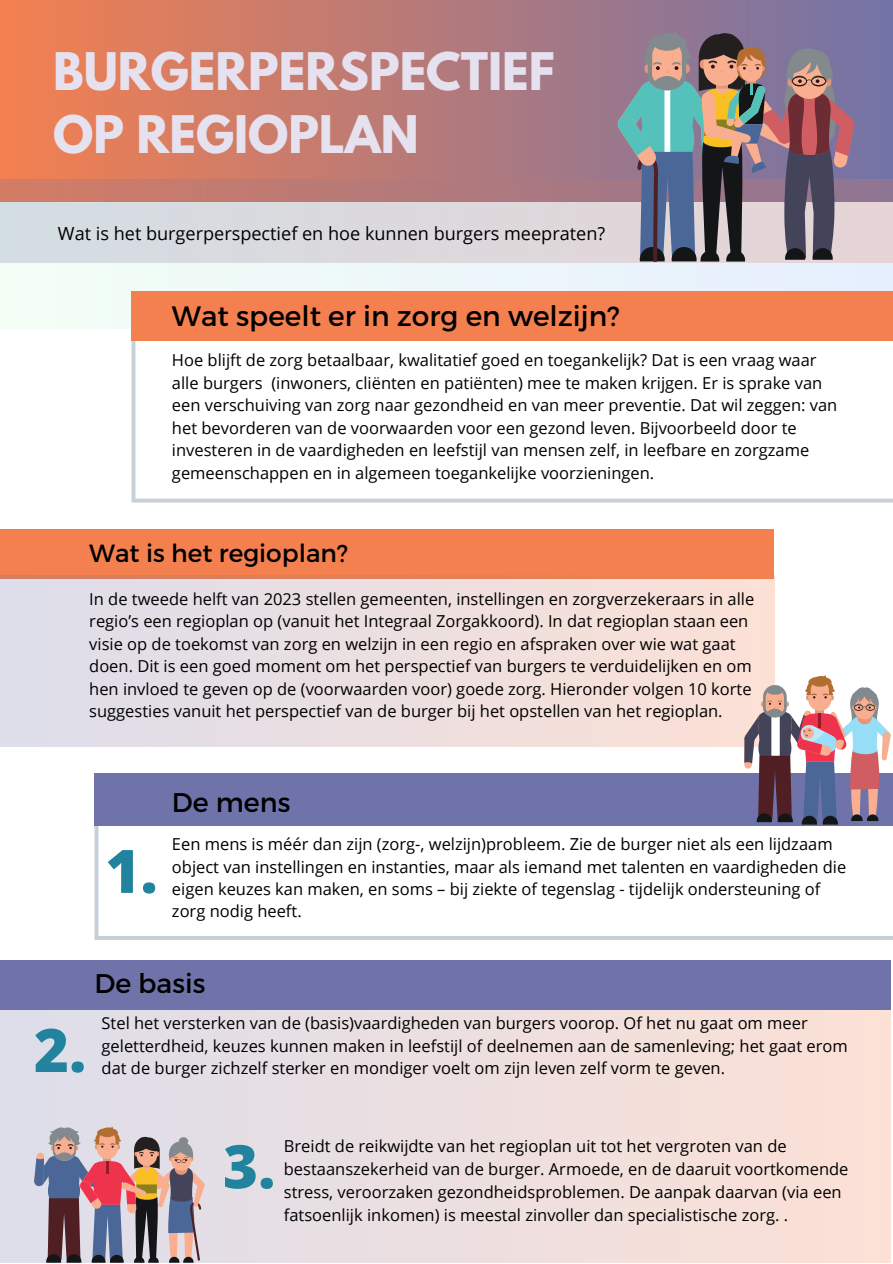
<style>
.page{position:relative;width:893px;height:1264px;background:#fff}
.page>*{position:absolute;margin:0;border:0;box-sizing:border-box;transform-origin:0 0}
.t1{font:800 60px "Open Sans";color:#21839d}
.t2{font:700 45.9px "League Spartan";color:#e6e1ef}
.t3{font:28.05px "Montserrat";color:#000}
.t4{font:27px "Montserrat";color:#000}
.t5{font:24.75px "Montserrat";color:#000}
.t6{font:18.15px "Open Sans";color:#000}
.t7{font:16.5px/22.5px "Open Sans";color:#000}
</style>
<div class="page">
<div style="left:0;top:194px;width:892px;height:135px;background:#edf8f9"></div>
<div style="left:0;top:0;width:892px;height:201px;background:linear-gradient(to right,#f38050,#7373a7)"></div>
<svg style="left:131px;top:340px;width:761px;height:162px"></svg>
<div style="left:0;top:529px;width:774px;height:49px;background:#f4804f"></div>
<div style="left:131px;top:291px;width:761px;height:49px;background:#f4804f"></div>
<div style="left:0;top:575px;width:774px;height:171px;background:linear-gradient(to right,#dddde9,#fcdfd4)"></div>
<svg style="left:94px;top:825px;width:798px;height:114px"></svg>
<div style="left:94px;top:773px;width:798px;height:52px;background:#6f73aa"></div>
<svg style="left:0;top:179px;width:892px;height:83px;background:#d1bfc1"></svg>
<div style="left:0;top:1009px;width:890px;height:253px;background:linear-gradient(to right,#dddeeb,#fce0d5)"></div>
<div style="left:0;top:960px;width:890px;height:49px;background:#6f73aa"></div>
<svg style="left:744px;top:675px;width:146px;height:149px"></svg>
<svg style="left:616px;top:32px;width:239px;height:230px;background:#867c86"></svg>
<svg style="left:34px;top:1125px;width:171px;height:137px;background:#a68f96"></svg>
<p class="t2" style="left:53px;top:48px;width:503px">BURGERPERSPECTIEF</p>
<p class="t2" style="left:53px;top:112px;width:367px">OP REGIOPLAN</p>
<p class="t6" style="left:58px;top:220px;width:548px">Wat is het burgerperspectief en hoe kunnen burgers meepraten?</p>
<p class="t3" style="left:172px;top:298px;width:449px">Wat speelt er in zorg en welzijn?</p>
<p class="t7" style="left:172px;top:349px;width:667px">Hoe blijft de zorg betaalbaar, kwalitatief goed en toegankelijk? Dat is een vraag waar alle burgers (inwoners, cliënten en patiënten) mee te maken krijgen. Er is sprake van een verschuiving van zorg naar gezondheid en van meer preventie. Dat wil zeggen: van het bevorderen van de voorwaarden voor een gezond leven. Bijvoorbeeld door te investeren in de vaardigheden en leefstijl van mensen zelf, in leefbare en zorgzame gemeenschappen en in algemeen toegankelijke voorzieningen.</p>
<p class="t5" style="left:89px;top:537px;width:260px">Wat is het regioplan?</p>
<p class="t7" style="left:89px;top:587px;width:666px">In de tweede helft van 2023 stellen gemeenten, instellingen en zorgverzekeraars in alle regio’s een regioplan op (vanuit het Integraal Zorgakkoord). In dat regioplan staan een visie op de toekomst van zorg en welzijn in een regio en afspraken over wie wat gaat doen. Dit is een goed moment om het perspectief van burgers te verduidelijken en om hen invloed te geven op de (voorwaarden voor) goede zorg. Hieronder volgen 10 korte suggesties vanuit het perspectief van de burger bij het opstellen van het regioplan.</p>
<p class="t1" style="left:105px;top:828px;width:54px">1.</p>
<p class="t4" style="left:172px;top:785px;width:120px">De mens</p>
<p class="t7" style="left:172px;top:832px;width:675px">Een mens is méér dan zijn (zorg-, welzijn)probleem. Zie de burger niet als een lijdzaam object van instellingen en instanties, maar als iemand met talenten en vaardigheden die eigen keuzes kan maken, en soms – bij ziekte of tegenslag - tijdelijk ondersteuning of zorg nodig heeft.</p>
<p class="t1" style="left:34px;top:1007px;width:54px">2.</p>
<p class="t4" style="left:94px;top:965px;width:112px">De basis</p>
<p class="t7" style="left:102px;top:1011px;width:747px">Stel het versterken van de (basis)vaardigheden van burgers voorop. Of het nu gaat om meer geletterdheid, keuzes kunnen maken in leefstijl of deelnemen aan de samenleving; het gaat erom dat de burger zichzelf sterker en mondiger voelt om zijn leven zelf vorm te geven.</p>
<p class="t1" style="left:223px;top:1124px;width:54px">3.</p>
<p class="t7" style="left:284px;top:1134px;width:566px;line-height:23px">Breidt de reikwijdte van het regioplan uit tot het vergroten van de bestaanszekerheid van de burger. Armoede, en de daaruit voortkomende stress, veroorzaken gezondheidsproblemen. De aanpak daarvan (via een fatsoenlijk inkomen) is meestal zinvoller dan specialistische zorg. .</p>
</div>
